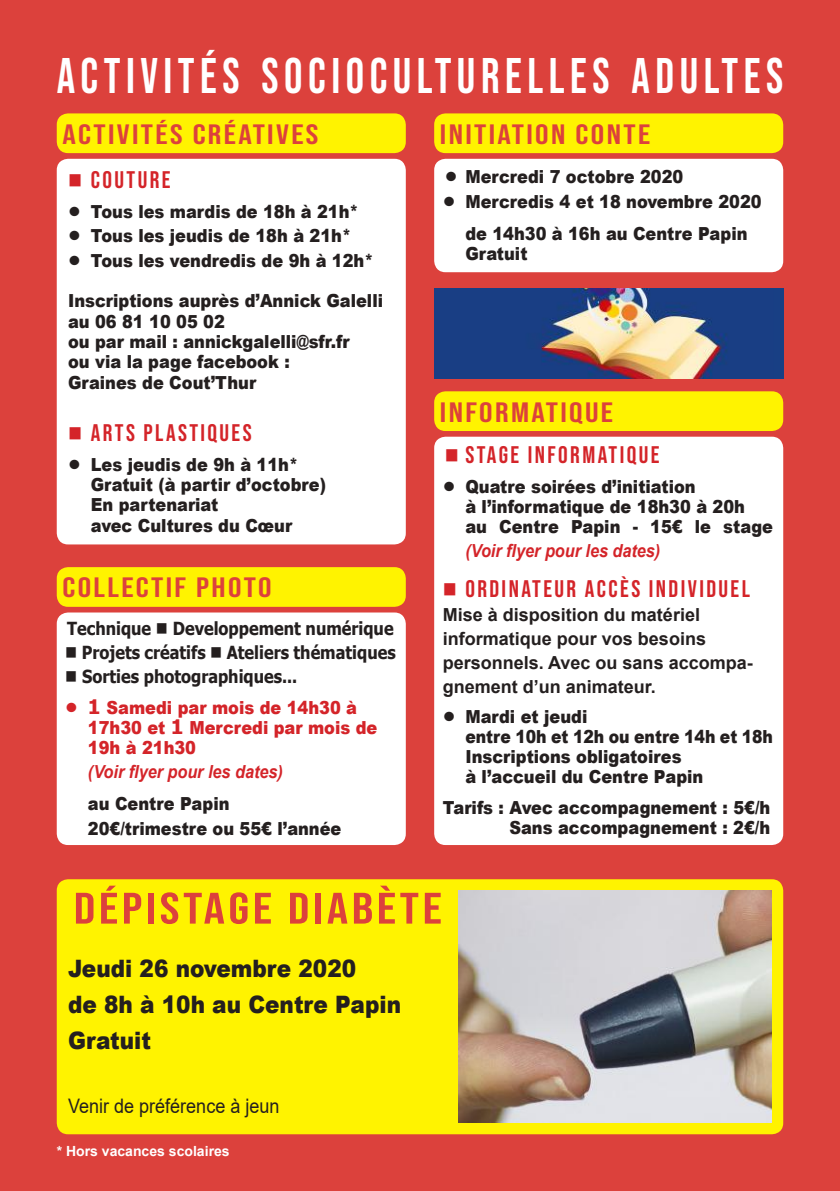
<style>
.page{position:relative;width:840px;height:1191px;background:#fff}
.page>*{position:absolute;margin:0;border:0;box-sizing:border-box;transform-origin:0 0}
.t1{font:50px "Bebas Neue";letter-spacing:.12em;color:#fff;scale:.92 1}
.t2{font:44px "Bebas Neue";letter-spacing:.07em;color:#dc413c;scale:1.2 1}
.t3{font:28px "Bebas Neue";letter-spacing:.07em;color:#dc413c;scale:1.2 1}
.t4{font:24px "Bebas Neue";letter-spacing:.1em;color:#d42429}
.t5{font:900 24px/36px "Arial";color:#241f1f;scale:.9 1}
.t6{font:20px "Arial";color:#241f1f;scale:.9 1}
.t7{font:900 18px/20.4px "Arial";color:#241f1f;scale:.9 1}
.t8{font:700 18px/24px "Arial";color:#241f1f}
.t9{font:700 18px "Tahoma";color:#241f1f;scale:.9 1}
.t10{font:900 18px/20px "Arial";color:#d42429;scale:.9 1}
.t11{font:italic 700 18px "Arial";color:#d42429;scale:.9 1}
.t12{font:700 14px "Arial";color:#fff}
.s1{font-family:"Tahoma";font-weight:700;font-size:20px}
.s2{color:#fff}
</style>
<div class="page">
<div style="left:0;top:0;width:839px;height:1191px;background:#dc413c"></div>
<div style="left:57px;top:879px;width:725px;height:255px;background:#fff300;border-radius:11px"></div>
<img style="left:458px;top:890px;width:313px;height:233px">
<img style="left:434px;top:288px;width:348px;height:91px">
<div style="left:57px;top:612px;width:348px;height:233px;background:#fff;border-radius:11px"></div>
<div style="left:57px;top:567px;width:348px;height:40px;background:#fff300;border-radius:11px"></div>
<div style="left:57px;top:159px;width:348px;height:385px;background:#fff;border-radius:11px"></div>
<div style="left:57px;top:113px;width:348px;height:40px;background:#fff300;border-radius:11px"></div>
<div style="left:434px;top:437px;width:348px;height:408px;background:#fff;border-radius:11px"></div>
<div style="left:434px;top:391px;width:348px;height:40px;background:#fff300;border-radius:11px"></div>
<div style="left:434px;top:159px;width:348px;height:113px;background:#fff;border-radius:11px"></div>
<div style="left:434px;top:113px;width:348px;height:40px;background:#fff300;border-radius:11px"></div>
<h1 class="t1" style="left:57px;top:48px;width:790px">ACTIVITÉS SOCIOCULTURELLES ADULTES</h1>
<h3 class="t3" style="left:62px;top:118px;width:215px">ACTIVITÉS CRÉATIVES</h3>
<h3 class="t4" style="left:68px;top:166px;width:104px">■ COUTURE</h3>
<p class="t7" style="left:68px;top:201px;width:324px"><span class="s1">•</span> Tous les mardis de 18h à 21h*</p>
<p class="t7" style="left:68px;top:225px;width:316px"><span class="s1">•</span> Tous les jeudis de 18h à 21h*</p>
<p class="t7" style="left:68px;top:250px;width:340px"><span class="s1">•</span> Tous les vendredis de 9h à 12h*</p>
<p class="t7" style="left:68px;top:290px;width:351px">Inscriptions auprès d’Annick Galelli au 06 81 10 05 02<br>ou par mail : annickgalelli@sfr.fr<br>ou via la page facebook :<br>Graines de Cout’Thur</p>
<h3 class="t4" style="left:68px;top:419px;width:185px">■ ARTS PLASTIQUES</h3>
<p class="t7" style="left:91px;top:453px;width:263px;text-indent:-23px"><span class="s1">•</span> Les jeudis de 9h à 11h*<br>Gratuit (à partir d’octobre)<br>En partenariat<br>avec Cultures du Cœur</p>
<h3 class="t3" style="left:62px;top:572px;width:176px">COLLECTIF PHOTO</h3>
<p class="t9" style="left:67px;top:615px;width:364px">Technique ■ Developpement numérique</p>
<p class="t9" style="left:65px;top:639px;width:368px">■ Projets créatifs ■ Ateliers thématiques</p>
<p class="t9" style="left:65px;top:663px;width:259px">■ Sorties photographiques...</p>
<p class="t10" style="left:88px;top:697px;width:323px;text-indent:-23px"><span class="s1">• 1</span> Samedi par mois de 14h30 à<br>17h30 et <span class="s1">1</span> Mercredi par mois de<br>19h à 21h30</p>
<p class="t11" style="left:88px;top:760px;width:218px">(Voir flyer pour les dates)</p>
<p class="t7" style="left:88px;top:790px;width:283px;line-height:25.6px">au Centre Papin<br>20€/trimestre ou 55€ l’année</p>
<h3 class="t3" style="left:439px;top:118px;width:177px">INITIATION CONTE</h3>
<p class="t7" style="left:444px;top:165px;width:266px"><span class="s1">•</span> Mercredi 7 octobre 2020</p>
<p class="t7" style="left:442px;top:186px;width:356px;line-height:31.4px;text-align:center"><span class="s1">•</span> Mercredis 4 et 18 novembre 2020 de 14h30 à 16h au Centre Papin</p>
<p class="t7" style="left:465px;top:242px;width:70px">Gratuit</p>
<h3 class="t3" style="left:439px;top:396px;width:146px">INFORMATIQUE</h3>
<h3 class="t4" style="left:444px;top:441px;width:216px">■ STAGE INFORMATIQUE</h3>
<p class="t7" style="left:465px;top:476px;width:343px;text-indent:-23px"><span class="s1">•</span> Quatre soirées d’initiation<br>à l’informatique de 18h30 à 20h<br>au Centre Papin - 15€ le stage</p>
<p class="t11" style="left:465px;top:538px;width:218px">(Voir flyer pour les dates)</p>
<h3 class="t4" style="left:442px;top:575px;width:308px">■ ORDINATEUR ACCÈS INDIVIDUEL</h3>
<p class="t8" style="left:442px;top:603px;width:311px">Mise à disposition du matériel informatique pour vos besoins personnels. Avec ou sans accompa&shy;gnement d’un animateur.</p>
<p class="t7" style="left:465px;top:706px;width:343px;text-indent:-23px"><span class="s1">•</span> Mardi et jeudi<br>entre 10h et 12h ou entre 14h et 18h<br>Inscriptions obligatoires<br>à l’accueil du Centre Papin</p>
<p class="t7" style="left:442px;top:797px;width:365px">Tarifs : Avec accompagnement : 5€/h<br><span class="s2">Tarifs :</span> Sans accompagnement : 2€/h</p>
<h2 class="t2" style="left:74px;top:883px;width:308px">DÉPISTAGE DIABÈTE</h2>
<h3 class="t5" style="left:68px;top:949px;width:371px">Jeudi 26 novembre 2020<br>de 8h à 10h au Centre Papin<br>Gratuit</h3>
<p class="t6" style="left:68px;top:1092px;width:236px">Venir de préférence à jeun</p>
<p class="t12" style="left:57px;top:1141px;width:174px">* Hors vacances scolaires</p>
</div>
